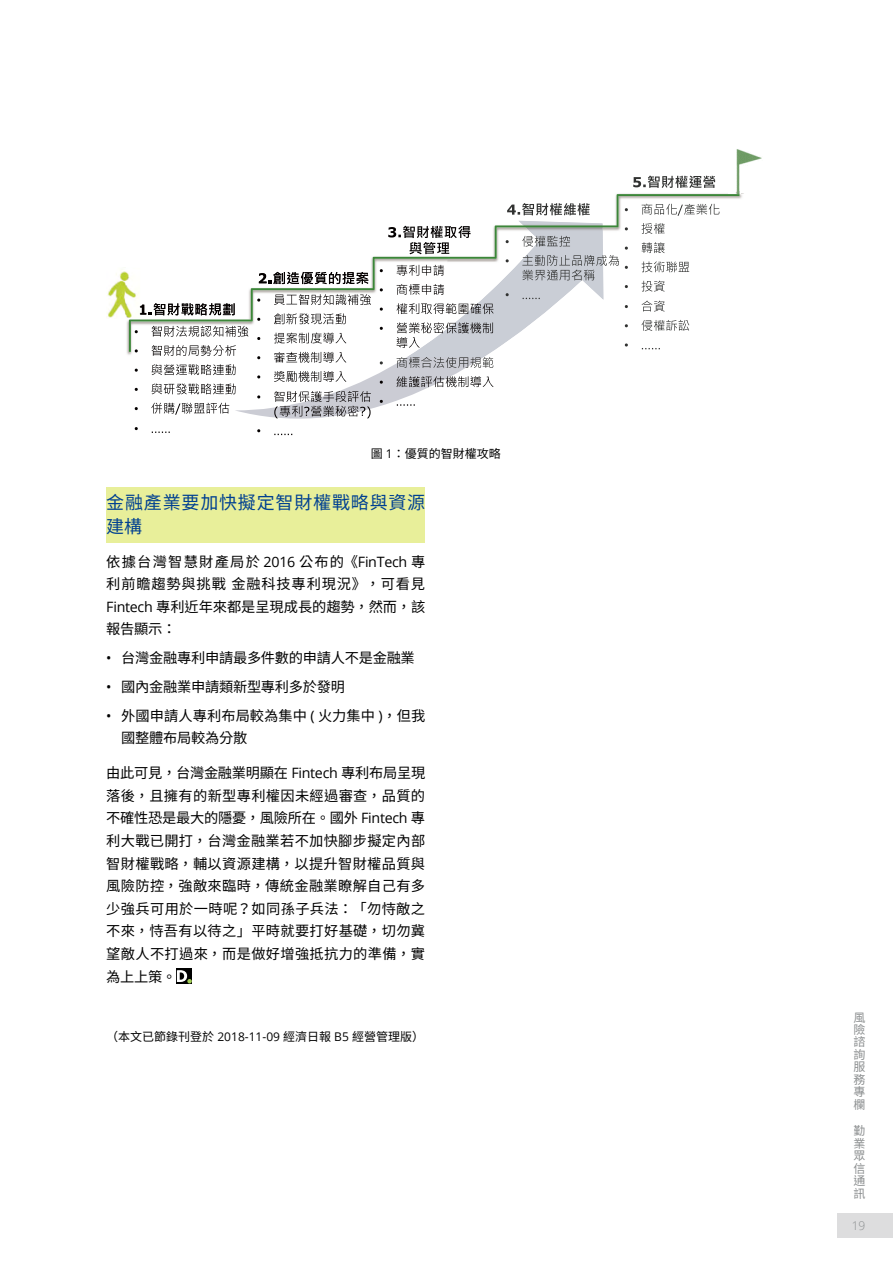
<style>
.page{position:relative;width:893px;height:1263px;background:#fff}
.page>*{position:absolute;margin:0;border:0;box-sizing:border-box;transform-origin:0 0}
.t1{font:18px/24px "Noto Sans CJ Ktc";letter-spacing:.045em;color:#004091}
.t2{font:14.25px/22.5px "Noto Sans CJ Ktc";letter-spacing:.005em;color:#000;text-align:justify}
.t3{font:14.25px "Noto Sans CJ Ktc";letter-spacing:-.02em;color:#000}
.t4{font:12px "Noto Sans CJ Ktc";color:#000}
.t5{font:12px/12.5px "Noto Sans CJ Ktc";color:#8b8e8f;text-align:justify}
.t6{font:300 12px "Open Sans";color:#8b8e8f}
.s1{font-family:"Open Sans"}
</style>
<div class="page">
<div style="left:837px;top:1213px;width:55px;height:24px;background:#ddddde"></div>
<div style="left:106px;top:487px;width:319px;height:56px;background:#e8ef9a"></div>
<div style="left:176px;top:968px;width:16px;height:16px;background:#000"></div>
<svg style="left:177px;top:970px;width:15px;height:13px"></svg>
<svg style="left:235px;top:357px;width:259px;height:79px"></svg>
<img style="left:618px;top:193px;width:124px;height:6px">
<img style="left:407px;top:352px;width:84px;height:5px">
<svg style="left:129px;top:194px;width:611px;height:158px"></svg>
<svg style="left:507px;top:203px;width:83px;height:12px"></svg>
<svg style="left:151px;top:326px;width:97px;height:11px"></svg>
<svg style="left:151px;top:345px;width:85px;height:11px"></svg>
<svg style="left:152px;top:364px;width:84px;height:11px"></svg>
<svg style="left:152px;top:383px;width:84px;height:11px"></svg>
<svg style="left:151px;top:403px;width:78px;height:12px"></svg>
<svg style="left:152px;top:432px;width:18px;height:1px"></svg>
<svg style="left:274px;top:294px;width:97px;height:11px"></svg>
<svg style="left:274px;top:313px;width:72px;height:11px"></svg>
<svg style="left:274px;top:333px;width:72px;height:10px"></svg>
<svg style="left:274px;top:352px;width:72px;height:11px"></svg>
<svg style="left:274px;top:371px;width:72px;height:11px"></svg>
<svg style="left:274px;top:391px;width:97px;height:27px"></svg>
<svg style="left:274px;top:434px;width:18px;height:1px"></svg>
<svg style="left:642px;top:204px;width:77px;height:12px"></svg>
<svg style="left:642px;top:223px;width:23px;height:11px"></svg>
<svg style="left:642px;top:242px;width:23px;height:11px"></svg>
<svg style="left:642px;top:261px;width:47px;height:11px"></svg>
<svg style="left:642px;top:281px;width:23px;height:11px"></svg>
<svg style="left:642px;top:301px;width:23px;height:11px"></svg>
<svg style="left:641px;top:320px;width:48px;height:11px"></svg>
<svg style="left:642px;top:348px;width:18px;height:1px"></svg>
<svg style="left:633px;top:176px;width:82px;height:12px"></svg>
<svg style="left:388px;top:226px;width:83px;height:28px"></svg>
<svg style="left:522px;top:236px;width:48px;height:11px"></svg>
<svg style="left:522px;top:255px;width:97px;height:25px"></svg>
<svg style="left:522px;top:298px;width:18px;height:1px"></svg>
<svg style="left:397px;top:265px;width:47px;height:11px"></svg>
<svg style="left:397px;top:284px;width:47px;height:11px"></svg>
<svg style="left:396px;top:303px;width:97px;height:11px"></svg>
<svg style="left:397px;top:322px;width:96px;height:26px"></svg>
<svg style="left:397px;top:357px;width:96px;height:11px"></svg>
<svg style="left:397px;top:376px;width:96px;height:11px"></svg>
<svg style="left:397px;top:404px;width:18px;height:2px"></svg>
<img style="left:107px;top:268px;width:33px;height:50px">
<svg style="left:140px;top:303px;width:95px;height:12px"></svg>
<img style="left:736px;top:149px;width:26px;height:45px">
<img style="left:729px;top:191px;width:14px;height:3px">
<p class="t4" style="left:371px;top:447px;width:131px">圖 <span class="s1">1</span>：優質的智財權攻略</p>
<p class="t1" style="left:106px;top:491px;width:320px">金融產業要加快擬定智財權戰略與資源建構</p>
<p class="t2" style="left:106px;top:550px;width:320px">依據台灣智慧財產局於 <span class="s1">2016</span> 公布的《<span class="s1">FinTech</span> 專利前瞻趨勢與挑戰金融科技專利現況》，可看見<span class="s1">Fintech</span> 專利近年來都是呈現成長的趨勢，然而，該報告顯示：</p>
<p class="t3" style="left:106px;top:650px;width:310px"><span class="s1">•</span> 台灣金融專利申請最多件數的申請人不是金融業</p>
<p class="t3" style="left:106px;top:678px;width:240px"><span class="s1">•</span> 國內金融業申請類新型專利多於發明</p>
<p class="t2" style="left:121px;top:704px;width:305px;text-indent:-15px"><span class="s1">•</span> 外國申請人專利布局較為集中 <span class="s1">(</span> 火力集中 <span class="s1">)</span>，但我國整體布局較為分散</p>
<p class="t2" style="left:106px;top:762px;width:320px">由此可見，台灣金融業明顯在 <span class="s1">Fintech</span> 專利布局呈現落後，且擁有的新型專利權因未經過審查，品質的不確性恐是最大的隱憂，風險所在。國外 <span class="s1">Fintech</span> 專利大戰已開打，台灣金融業若不加快腳步擬定內部智財權戰略，輔以資源建構，以提升智財權品質與風險防控，強敵來臨時，傳統金融業瞭解自己有多少強兵可用於一時呢？如同孫子兵法：「勿恃敵之不來，恃吾有以待之」平時就要打好基礎，切勿冀望敵人不打過來，而是做好增強抵抗力的準備，實為上上策。</p>
<p class="t4" style="left:106px;top:1030px;width:319px">（本文已節錄刊登於 <span class="s1">2018-11-09</span> 經濟日報 <span class="s1">B5</span> 經營管理版）</p>
<p class="t5" style="left:853px;top:1011px;width:13px">風險諮詢服務專欄</p>
<p class="t5" style="left:853px;top:1125px;width:13px">勤業眾信通訊</p>
<p class="t6" style="left:852px;top:1217px;width:15px">19</p>
</div>
